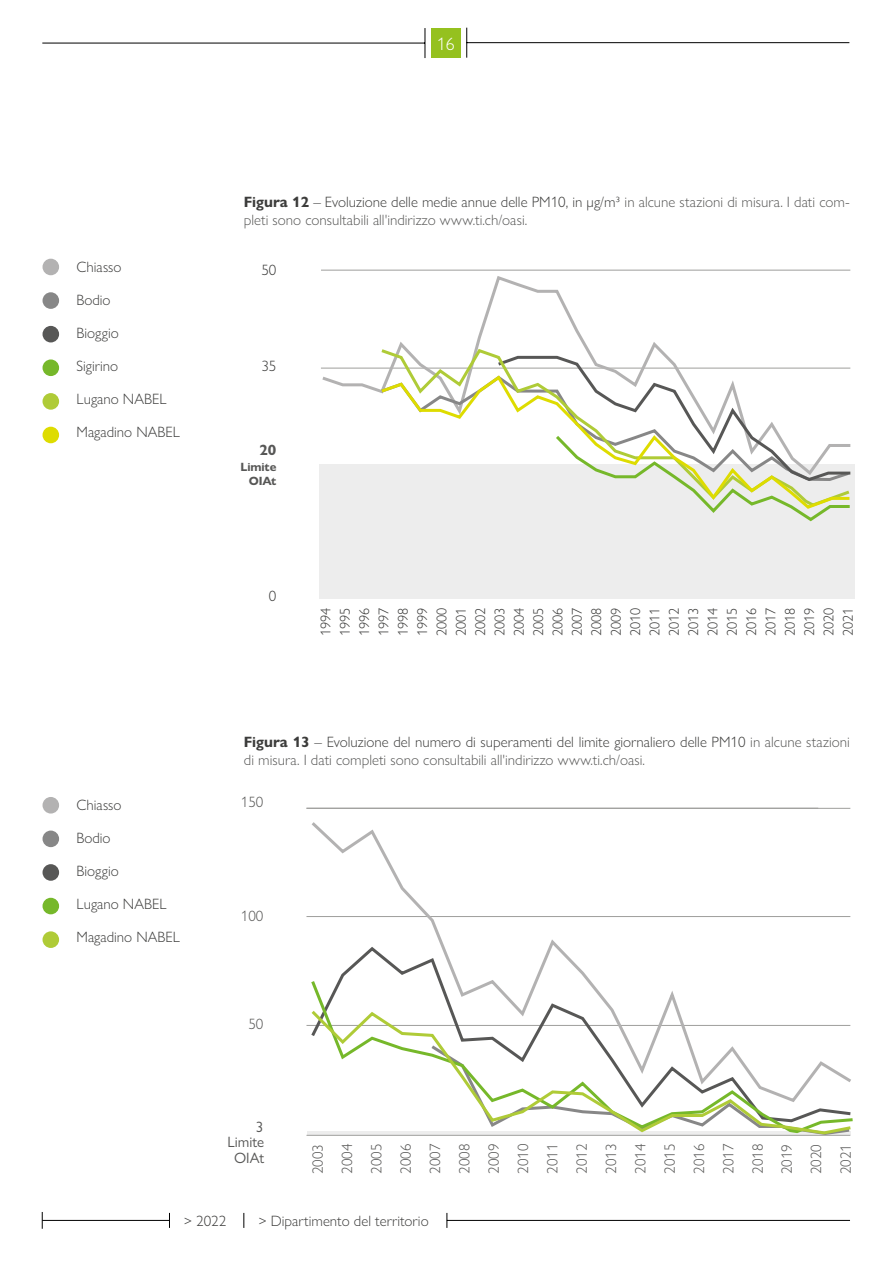
<style>
.page{position:relative;width:893px;height:1263px;background:#fff}
.page>*{position:absolute;margin:0;border:0;box-sizing:border-box;transform-origin:0 0}
.t1{font:300 18px "Gill Sans Nova";color:#fff}
.t2{font:300 15px/29.4px "Gill Sans Nova";color:#575756}
.t3{font:300 15px "Gill Sans Nova";color:#3c3c3b}
.t4{font:15px/14.5px "Gill Sans Nova";color:#575756;text-align:right}
.t5{font:700 15px "Gill Sans Nova";color:#575756}
.t6{font:300 14.25px/19.4px "Gill Sans Nova";color:#3c3c3b;text-align:justify}
.t7{font:700 12px/13.5px "Gill Sans Nova";letter-spacing:-.01em;color:#575756;text-align:right}
.s1{font-weight:700;color:#3c3c3b}
.s2{color:#3c3c3b}
</style>
<div class="page">
<div style="left:319px;top:464px;width:536px;height:135px;background:#ededed"></div>
<div style="left:43px;top:797px;width:16px;height:16px;background:#b3b2b2;border-radius:50%"></div>
<div style="left:43px;top:259px;width:16px;height:16px;background:#b3b2b2;border-radius:50%"></div>
<div style="left:43px;top:830px;width:16px;height:17px;background:#878787;border-radius:50%"></div>
<div style="left:43px;top:292px;width:16px;height:17px;background:#878787;border-radius:50%"></div>
<div style="left:43px;top:864px;width:16px;height:17px;background:#575756;border-radius:50%"></div>
<div style="left:43px;top:326px;width:16px;height:16px;background:#575756;border-radius:50%"></div>
<div style="left:43px;top:898px;width:16px;height:16px;background:#76b82a;border-radius:50%"></div>
<div style="left:43px;top:359px;width:16px;height:17px;background:#76b82a;border-radius:50%"></div>
<div style="left:43px;top:931px;width:16px;height:17px;background:#afcb37;border-radius:50%"></div>
<div style="left:43px;top:393px;width:16px;height:17px;background:#afcb37;border-radius:50%"></div>
<div style="left:43px;top:427px;width:16px;height:16px;background:#dedc00;border-radius:50%"></div>
<hr style="left:321px;top:270px;width:529px;height:1px;background:#9e9e9c">
<svg style="left:321px;top:276px;width:338px;height:116px"></svg>
<svg style="left:711px;top:511px;width:115px;height:11px"></svg>
<svg style="left:378px;top:347px;width:473px;height:26px"></svg>
<svg style="left:378px;top:373px;width:473px;height:138px"></svg>
<hr style="left:306px;top:1025px;width:544px;height:1px;background:#9e9e9c">
<hr style="left:306px;top:1135px;width:544px;height:1px;background:#9e9e9c">
<hr style="left:306px;top:808px;width:544px;height:1px;background:#9e9e9c">
<hr style="left:306px;top:916px;width:544px;height:1px;background:#9e9e9c">
<svg style="left:311px;top:822px;width:540px;height:123px"></svg>
<svg style="left:339px;top:945px;width:249px;height:33px"></svg>
<svg style="left:311px;top:978px;width:367px;height:29px"></svg>
<svg style="left:308px;top:1007px;width:545px;height:129px"></svg>
<div style="left:431px;top:28px;width:30px;height:29px;background:#95c11f"></div>
<hr style="left:42px;top:43px;width:383px;height:1px;background:#000">
<hr style="left:425px;top:28px;width:1px;height:30px;background:#000">
<hr style="left:467px;top:42px;width:382px;height:1px;background:#000">
<hr style="left:466px;top:28px;width:1px;height:30px;background:#000">
<hr style="left:447px;top:1220px;width:403px;height:1px;background:#000">
<svg style="left:447px;top:1213px;width:1px;height:15px"></svg>
<hr style="left:42px;top:1220px;width:127px;height:1px;background:#000">
<svg style="left:169px;top:1213px;width:1px;height:15px"></svg>
<svg style="left:244px;top:1213px;width:1px;height:15px"></svg>
<svg style="left:42px;top:1212px;width:1px;height:17px"></svg>
<p class="t1" style="left:437px;top:33px;width:19px">16</p>
<p class="t3" style="left:77px;top:257px;width:47px">Chiasso</p>
<p class="t3" style="left:77px;top:290px;width:36px">Bodio</p>
<p class="t3" style="left:77px;top:323px;width:44px">Bioggio</p>
<p class="t3" style="left:77px;top:356px;width:43px">Sigirino</p>
<p class="t3" style="left:77px;top:389px;width:91px">Lugano NABEL</p>
<p class="t3" style="left:77px;top:422px;width:105px">Magadino NABEL</p>
<p class="t3" style="left:77px;top:796px;width:47px">Chiasso</p>
<p class="t3" style="left:77px;top:829px;width:36px">Bodio</p>
<p class="t3" style="left:77px;top:862px;width:44px">Bioggio</p>
<p class="t3" style="left:77px;top:895px;width:91px">Lugano NABEL</p>
<p class="t3" style="left:77px;top:928px;width:105px">Magadino NABEL</p>
<p class="t2" style="left:244px;top:193px;width:607px;line-height:18px"><span class="s1">Figura 12</span> <span class="s2">– Evoluzione delle medie annue delle PM10, in µg/m3</span> in alcune stazioni di misura. I dati com&shy;pleti sono consultabili all'indirizzo www.ti.ch/oasi.</p>
<p class="t3" style="left:261px;top:260px;width:16px">50</p>
<p class="t3" style="left:261px;top:357px;width:16px">35</p>
<p class="t5" style="left:259px;top:441px;width:18px">20</p>
<p class="t7" style="left:241px;top:460px;width:37px">Limite<br>OIAt</p>
<p class="t3" style="left:269px;top:587px;width:9px">0</p>
<p class="t6" style="left:316px;top:636px;width:30px;rotate:-90deg">1994<br>1995<br>1996<br>1997<br>1998<br>1999<br>2000<br>2001<br>2002<br>2003<br>2004<br>2005<br>2006<br>2007<br>2008<br>2009<br>2010<br>2011<br>2012<br>2013<br>2014<br>2015<br>2016<br>2017<br>2018<br>2019<br>2020<br>2021</p>
<p class="t2" style="left:244px;top:733px;width:607px;line-height:18px"><span class="s1">Figura 13</span> <span class="s2">– Evoluzione del numero di superamenti del limite giornaliero delle PM10</span> in alcune stazioni di misura. I dati completi sono consultabili all'indirizzo www.ti.ch/oasi.</p>
<p class="t2" style="left:241px;top:787px;width:24px">150</p>
<p class="t2" style="left:241px;top:901px;width:24px">100</p>
<p class="t2" style="left:248px;top:1008px;width:16px">50</p>
<p class="t4" style="left:228px;top:1120px;width:38px">3<br>Limite</p>
<p class="t4" style="left:234px;top:1151px;width:32px">OIAt</p>
<p class="t2" style="left:303px;top:1174px;width:32px;text-align:justify;rotate:-90deg">2003<br>2004<br>2005<br>2006<br>2007<br>2008<br>2009<br>2010<br>2011<br>2012<br>2013<br>2014<br>2015<br>2016<br>2017<br>2018<br>2019<br>2020<br>2021</p>
<p class="t3" style="left:184px;top:1211px;width:43px">&gt; 2022</p>
<p class="t3" style="left:259px;top:1211px;width:171px">&gt; Dipartimento del territorio</p>
</div>
